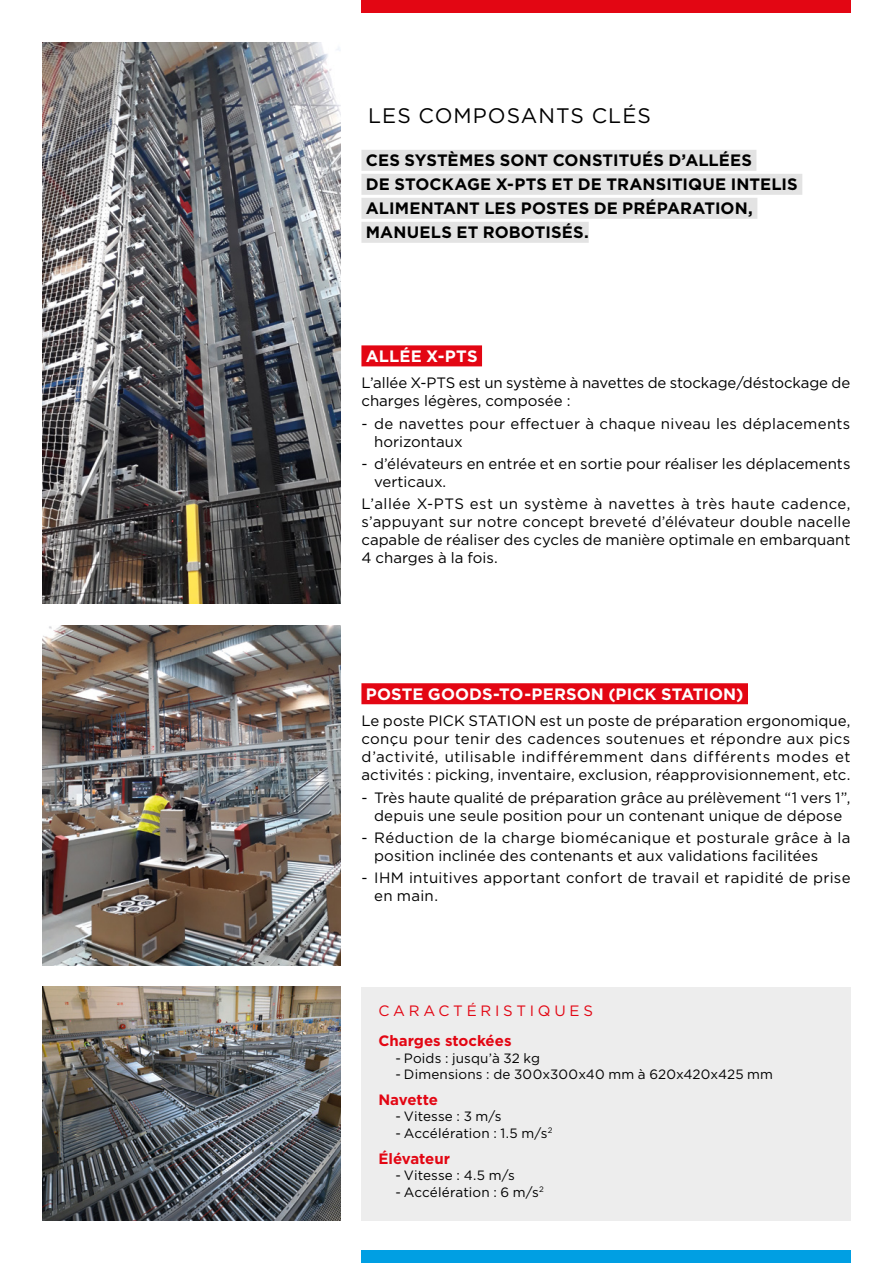
<style>
.page{position:relative;width:893px;height:1263px;background:#fff}
.page>*{position:absolute;margin:0;border:0;box-sizing:border-box;transform-origin:0 0}
.t1{font:21px "Gotham";letter-spacing:.05em;color:#000}
.t2{font:700 16.5px/24px "Gotham";letter-spacing:.005em;color:#000}
.t3{font:700 16.5px "Gotham";letter-spacing:.005em;color:#fff}
.t4{font:15px/18px "Gotham";color:#000}
.t5{font:15px/18px "Gotham";letter-spacing:.02em;color:#000}
.t6{font:700 15px "Gotham";color:#e30613}
.t7{font:15px "Gotham";letter-spacing:.25em;color:#e30613}
.t8{font:13.5px "Gotham";letter-spacing:.01em;color:#000}
</style>
<div class="page">
<img style="left:43px;top:43px;width:297px;height:561px">
<img style="left:43px;top:625px;width:297px;height:340px">
<img style="left:43px;top:986px;width:297px;height:234px">
<div style="left:361px;top:150px;width:395px;height:21px;background:#e3e3e3"></div>
<div style="left:361px;top:174px;width:441px;height:21px;background:#e3e3e3"></div>
<div style="left:361px;top:198px;width:396px;height:21px;background:#e3e3e3"></div>
<div style="left:361px;top:222px;width:228px;height:21px;background:#e3e3e3"></div>
<div style="left:361px;top:345px;width:121px;height:21px;background:#e30613"></div>
<div style="left:361px;top:683px;width:387px;height:21px;background:#e30613"></div>
<div style="left:361px;top:986px;width:489px;height:234px;background:#ededed"></div>
<div style="left:361px;top:0;width:489px;height:13px;background:#e30613"></div>
<div style="left:361px;top:1250px;width:489px;height:13px;background:#009fe3"></div>
<h1 class="t1" style="left:368px;top:102px;width:284px">LES COMPOSANTS CLÉS</h1>
<p class="t2" style="left:366px;top:148px;width:433px">CES SYSTÈMES SONT CONSTITUÉS D’ALLÉES<br>DE STOCKAGE X-PTS ET DE TRANSITIQUE INTELIS ALIMENTANT LES POSTES DE PRÉPARATION, MANUELS ET ROBOTISÉS.</p>
<p class="t3" style="left:366px;top:345px;width:113px">ALLÉE X-PTS</p>
<p class="t4" style="left:361px;top:374px;width:490px">L’allée X-PTS est un système à navettes de stockage/déstockage de charges légères, composée :</p>
<p class="t5" style="left:374px;top:414px;width:478px;text-indent:-13px">- de navettes pour effectuer à chaque niveau les déplacements horizontaux</p>
<p class="t4" style="left:374px;top:454px;width:478px;text-indent:-13px">- d’élévateurs en entrée et en sortie pour réaliser les déplacements verticaux.</p>
<p class="t4" style="left:361px;top:494px;width:491px;text-align:justify">L’allée X-PTS est un système à navettes à très haute cadence, s’appuyant sur notre concept breveté d’élévateur double nacelle capable de réaliser des cycles de manière optimale en embarquant 4 charges à la fois.</p>
<p class="t3" style="left:366px;top:683px;width:379px">POSTE GOODS-TO-PERSON (PICK STATION)</p>
<p class="t4" style="left:361px;top:712px;width:491px;text-align:justify">Le poste PICK STATION est un poste de préparation ergonomique, conçu pour tenir des cadences soutenues et répondre aux pics d’activité, utilisable indifféremment dans différents modes et activités : picking, inventaire, exclusion, réapprovisionnement, etc.</p>
<p class="t4" style="left:361px;top:788px;width:491px;text-align:center">- Très haute qualité de préparation grâce au prélèvement “1 vers 1”, depuis une seule position pour un contenant unique de dépose</p>
<p class="t4" style="left:374px;top:828px;width:478px;text-indent:-13px">- Réduction de la charge biomécanique et posturale grâce à la position inclinée des contenants et aux validations facilitées</p>
<p class="t5" style="left:374px;top:868px;width:478px;text-indent:-13px">- IHM intuitives apportant confort de travail et rapidité de prise en main.</p>
<p class="t7" style="left:378px;top:1001px;width:216px">CARACTÉRISTIQUES</p>
<p class="t6" style="left:378px;top:1031px;width:135px">Charges stockées</p>
<p class="t8" style="left:395px;top:1049px;width:146px">- Poids : jusqu’à 32 kg</p>
<p class="t8" style="left:395px;top:1065px;width:379px">- Dimensions : de 300x300x40 mm à 620x420x425 mm</p>
<p class="t6" style="left:378px;top:1090px;width:61px">Navette</p>
<p class="t8" style="left:395px;top:1108px;width:108px">- Vitesse : 3 m/s</p>
<p class="t8" style="left:395px;top:1124px;width:158px">- Accélération : 1.5 m/s<sup>2</sup></p>
<p class="t6" style="left:378px;top:1149px;width:73px">Élévateur</p>
<p class="t8" style="left:395px;top:1167px;width:121px">- Vitesse : 4.5 m/s</p>
<p class="t8" style="left:395px;top:1183px;width:150px">- Accélération : 6 m/s<sup>2</sup></p>
</div>
